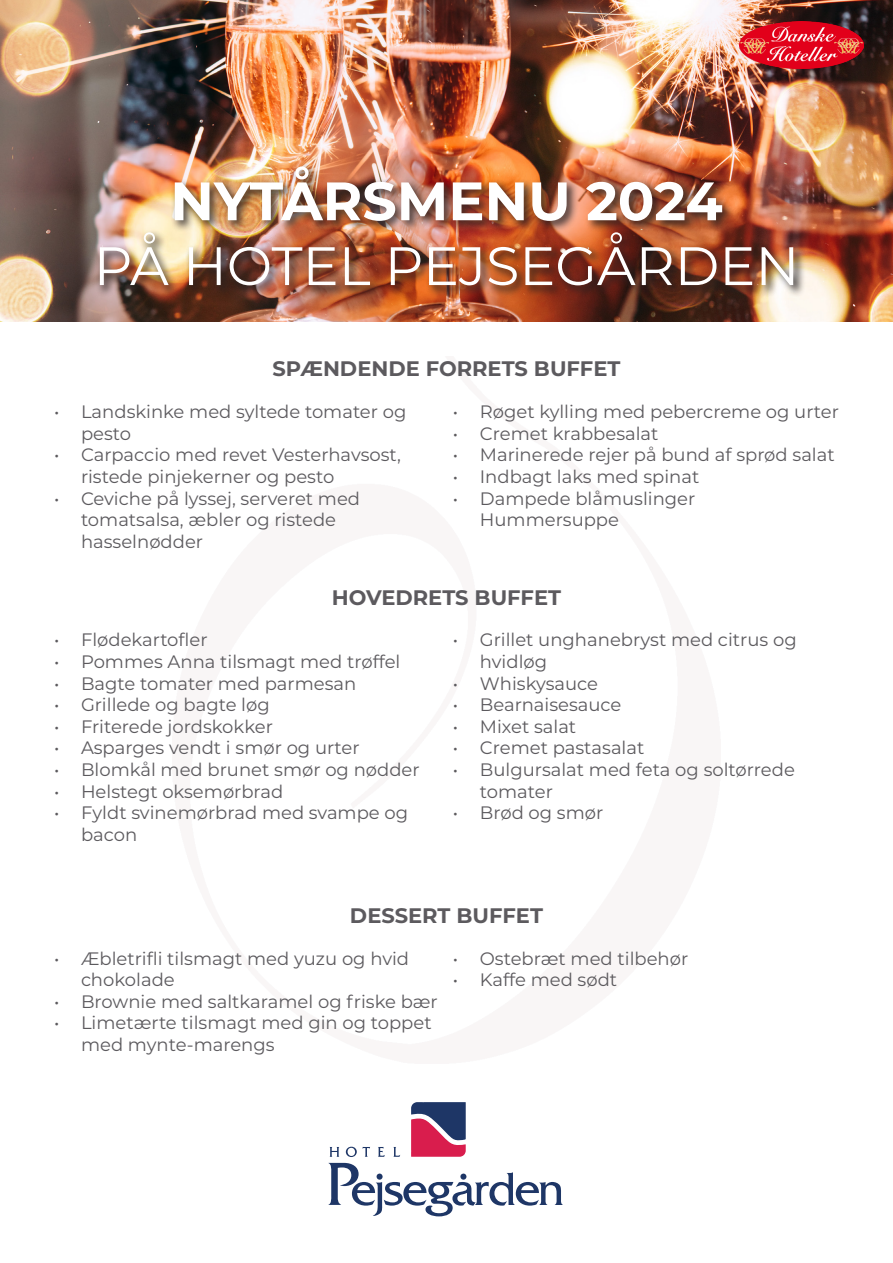
<style>
.page{position:relative;width:893px;height:1263px;background:#fff}
.page>*{position:absolute;margin:0;border:0;box-sizing:border-box;transform-origin:0 0}
.t1{font:54px "Montserrat";color:#fff}
.t2{font:700 54px "Montserrat";color:#fff}
.t3{font:700 21px "Montserrat";color:#5c5a5e}
.t4{font:18px/21.6px "Montserrat";color:#5c5a5e}
</style>
<div class="page">
<img style="left:0;top:0;width:893px;height:321px">
<div style="left:96px;top:163px;width:710px;height:134px;background:#231f20;opacity:.75"></div>
<img style="left:740px;top:21px;width:124px;height:47px">
<svg style="left:328px;top:1102px;width:235px;height:114px"></svg>
<h1 class="t2" style="left:170px;top:162px;width:554px">NYTÅRSMENU 2024</h1>
<h1 class="t1" style="left:94px;top:229px;width:707px">PÅ HOTEL PEJSEGÅRDEN</h1>
<p class="t3" style="left:272px;top:354px;width:349px">SPÆNDENDE FORRETS BUFFET</p>
<p class="t4" style="left:81px;top:400px;width:327px;text-indent:-27px">• Landskinke med syltede tomater og pesto</p>
<p class="t4" style="left:81px;top:443px;width:321px;text-indent:-27px">• Carpaccio med revet Vesterhavsost, ristede pinjekerner og pesto</p>
<p class="t4" style="left:81px;top:487px;width:281px;text-indent:-27px">• Ceviche på lyssej, serveret med tomatsalsa, æbler og ristede hasselnødder</p>
<p class="t4" style="left:453px;top:400px;width:388px">• Røget kylling med pebercreme og urter</p>
<p class="t4" style="left:453px;top:422px;width:207px">• Cremet krabbesalat</p>
<p class="t4" style="left:453px;top:443px;width:383px">• Marinerede rejer på bund af sprød salat</p>
<p class="t4" style="left:453px;top:465px;width:248px">• Indbagt laks med spinat</p>
<p class="t4" style="left:480px;top:487px;width:217px;text-indent:-27px">• Dampede blåmuslinger<br>Hummersuppe</p>
<p class="t3" style="left:332px;top:582px;width:231px">HOVEDRETS BUFFET</p>
<p class="t4" style="left:54px;top:629px;width:155px">• Flødekartofler</p>
<p class="t4" style="left:54px;top:650px;width:348px">• Pommes Anna tilsmagt med trøffel</p>
<p class="t4" style="left:54px;top:672px;width:304px">• Bagte tomater med parmesan</p>
<p class="t4" style="left:54px;top:693px;width:217px">• Grillede og bagte løg</p>
<p class="t4" style="left:54px;top:715px;width:220px">• Friterede jordskokker</p>
<p class="t4" style="left:54px;top:737px;width:307px">• Asparges vendt i smør og urter</p>
<p class="t4" style="left:54px;top:758px;width:367px">• Blomkål med brunet smør og nødder</p>
<p class="t4" style="left:54px;top:780px;width:231px">• Helstegt oksemørbrad</p>
<p class="t4" style="left:81px;top:801px;width:329px;text-indent:-27px">• Fyldt svinemørbrad med svampe og bacon</p>
<p class="t4" style="left:480px;top:629px;width:318px;text-indent:-27px">• Grillet unghanebryst med citrus og hvidløg</p>
<p class="t4" style="left:453px;top:672px;width:147px">• Whiskysauce</p>
<p class="t4" style="left:453px;top:693px;width:170px">• Bearnaisesauce</p>
<p class="t4" style="left:453px;top:715px;width:125px">• Mixet salat</p>
<p class="t4" style="left:453px;top:737px;width:193px">• Cremet pastasalat</p>
<p class="t4" style="left:480px;top:758px;width:316px;text-indent:-27px">• Bulgursalat med feta og soltørrede tomater</p>
<p class="t4" style="left:453px;top:801px;width:152px">• Brød og smør</p>
<p class="t3" style="left:350px;top:900px;width:194px">DESSERT BUFFET</p>
<p class="t4" style="left:81px;top:947px;width:330px;text-indent:-27px">• Æbletrifli tilsmagt med yuzu og hvid chokolade</p>
<p class="t4" style="left:54px;top:990px;width:385px">• Brownie med saltkaramel og friske bær</p>
<p class="t4" style="left:81px;top:1012px;width:352px;text-indent:-27px">• Limetærte tilsmagt med gin og toppet med mynte-marengs</p>
<p class="t4" style="left:453px;top:947px;width:237px">• Ostebræt med tilbehør</p>
<p class="t4" style="left:453px;top:968px;width:166px">• Kaffe med sødt</p>
</div>
